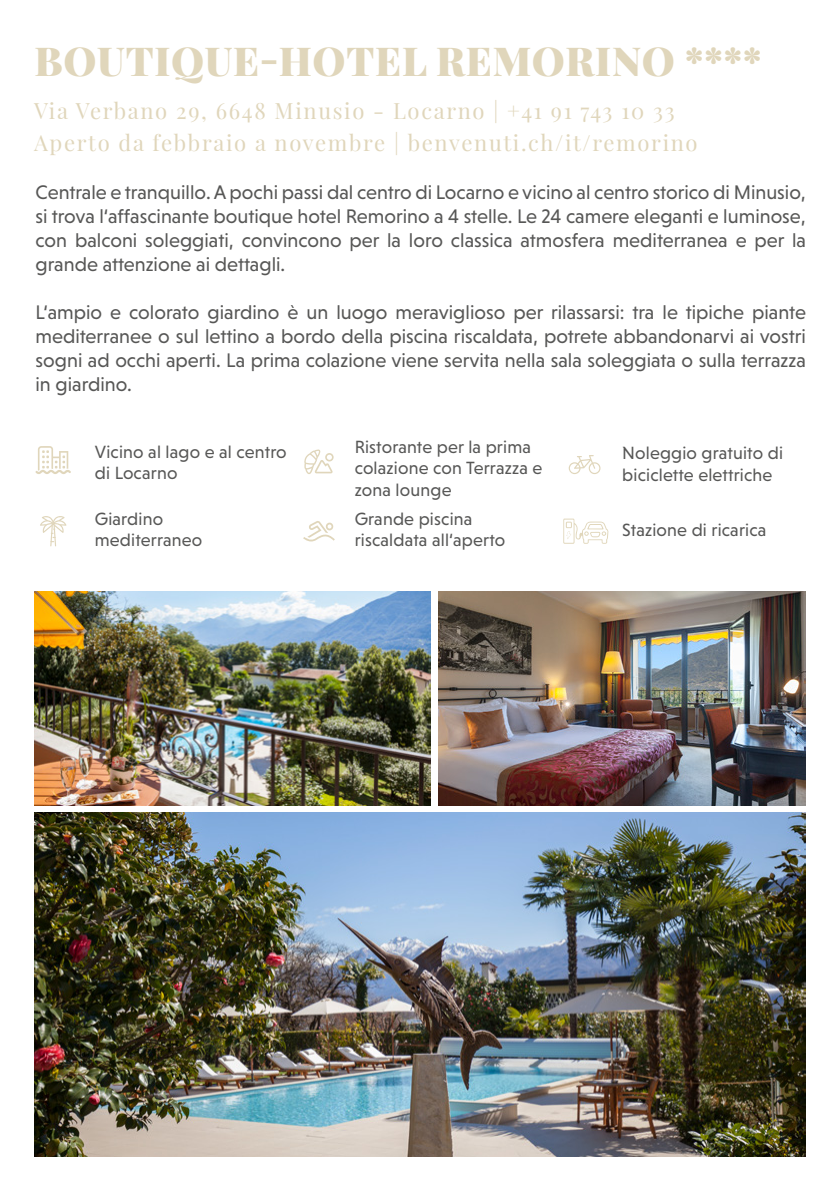
<style>
.page{position:relative;width:840px;height:1191px;background:#fff}
.page>*{position:absolute;margin:0;border:0;box-sizing:border-box;transform-origin:0 0}
.t1{font:900 40px "Playfair Display";letter-spacing:.02em;color:#e0d6bb}
.t2{font:22px/32px "Playfair Display";letter-spacing:.075em;color:#e0d6bb}
.t3{font:20px/24px "Niveau Grotesk";color:#575756;text-align:justify}
.t4{font:18px/21.6px "Niveau Grotesk";letter-spacing:.01em;color:#575756}
</style>
<div class="page">
<img style="left:34px;top:812px;width:771px;height:345px">
<img style="left:34px;top:591px;width:396px;height:214px">
<img style="left:438px;top:591px;width:367px;height:214px">
<svg style="left:40px;top:516px;width:26px;height:30px"></svg>
<svg style="left:303px;top:521px;width:31px;height:21px"></svg>
<svg style="left:568px;top:455px;width:32px;height:19px"></svg>
<svg style="left:304px;top:449px;width:29px;height:25px"></svg>
<svg style="left:35px;top:446px;width:36px;height:28px"></svg>
<svg style="left:563px;top:518px;width:45px;height:26px"></svg>
<h1 class="t1" style="left:34px;top:35px;width:728px">BOUTIQUE-HOTEL REMORINO ****</h1>
<p class="t2" style="left:34px;top:92px;width:664px">Via Verbano 29, 6648 Minusio - Locarno | +41 91 743 10 33<br>Aperto da febbraio a novembre | benvenuti.ch/it/remorino</p>
<p class="t3" style="left:36px;top:180px;width:771px">Centrale e tranquillo. A pochi passi dal centro di Locarno e vicino al centro storico di Minusio, si trova l‘affascinante boutique hotel Remorino a 4 stelle. Le 24 camere eleganti e luminose, con balconi soleggiati, convincono per la loro classica atmosfera mediterranea e per la grande attenzione ai dettagli.</p>
<p class="t3" style="left:36px;top:300px;width:771px">L‘ampio e colorato giardino è un luogo meraviglioso per rilassarsi: tra le tipiche piante mediterranee o sul lettino a bordo della piscina riscaldata, potrete abbandonarvi ai vostri sogni ad occhi aperti. La prima colazione viene servita nella sala soleggiata o sulla terrazza in giardino.</p>
<p class="t4" style="left:354px;top:435px;width:189px">Ristorante per la prima colazione con Terrazza e zona lounge</p>
<p class="t4" style="left:95px;top:441px;width:193px">Vicino al lago e al centro di Locarno</p>
<p class="t4" style="left:95px;top:508px;width:109px">Giardino mediterraneo</p>
<p class="t4" style="left:354px;top:508px;width:152px">Grande piscina riscaldata all‘aperto</p>
<p class="t4" style="left:622px;top:442px;width:162px">Noleggio gratuito di biciclette elettriche</p>
<p class="t4" style="left:622px;top:518px;width:146px">Stazione di ricarica</p>
</div>
